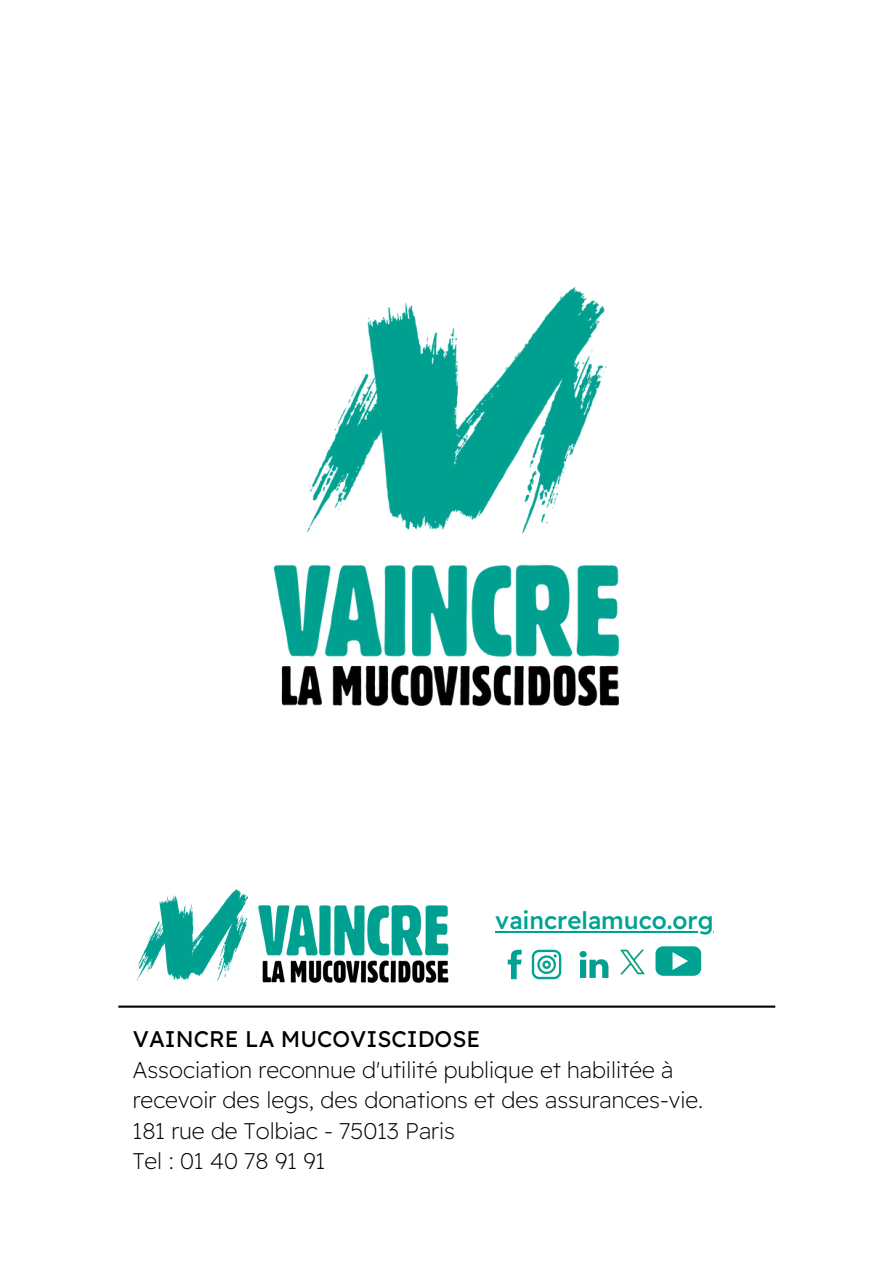
<style>
.page{position:relative;width:894px;height:1264px;background:#fff}
.page>*{position:absolute;margin:0;border:0;box-sizing:border-box;transform-origin:0 0}
.t1{font:500 24.15px "Readex Pro";color:#00a292}
.t2{font:200 22.65px/30.2px "Readex Pro";color:#000}
.t3{font:22.65px "Readex Pro";color:#000}
</style>
<div class="page">
<img style="left:274px;top:288px;width:344px;height:417px">
<img style="left:136px;top:889px;width:312px;height:94px">
<svg style="left:507px;top:949px;width:14px;height:30px"></svg>
<svg style="left:655px;top:946px;width:46px;height:29px"></svg>
<img style="left:620px;top:949px;width:25px;height:26px">
<img style="left:579px;top:951px;width:30px;height:27px">
<svg style="left:531px;top:949px;width:30px;height:30px"></svg>
<hr style="left:495px;top:930px;width:218px;height:2px;background:#00a292">
<hr style="left:118px;top:1005px;width:657px;height:2px;background:#000">
<p class="t1" style="left:495px;top:904px;width:220px">vaincrelamuco.org</p>
<p class="t3" style="left:133px;top:1024px;width:349px">VAINCRE LA MUCOVISCIDOSE</p>
<p class="t2" style="left:133px;top:1054px;width:571px">Association reconnue d'utilité publique et habilitée à recevoir des legs, des donations et des assurances-vie.</p>
<p class="t2" style="left:133px;top:1115px;width:323px">181 rue de Tolbiac - 75013 Paris</p>
<h2 class="t2" style="left:133px;top:1145px;width:194px">Tel : 01 40 78 91 91</h2>
</div>
